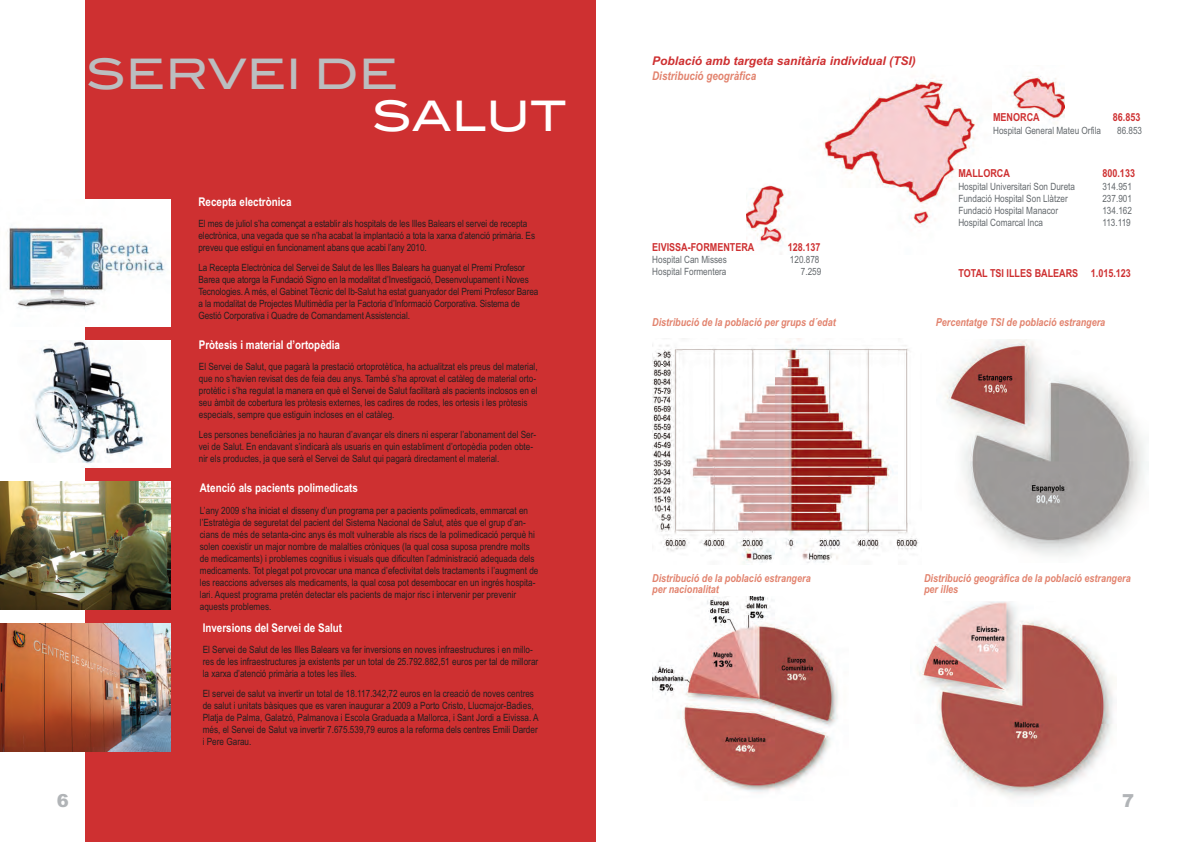
<style>
.page{position:relative;width:1191px;height:842px;background:#fff}
.page>*{position:absolute;margin:0;border:0;box-sizing:border-box;transform-origin:0 0}
.t1{font:42px "Blair Md ITCTT Medium";color:#bbbec0}
.t2{font:42px "Blair Md ITCTT Medium";color:#fff}
.t3{font:900 18px "Arial";color:#b1b4b7}
.t4{font:700 12px "Arial Narrow";color:#fff}
.t5{font:italic 700 12px "Arial";color:#ce3031}
.t6{font:italic 700 12px "Arial Narrow";color:#e2836e}
.t7{font:italic 700 11px/11px "Arial Narrow";color:#e2836e}
.t8{font:700 11px "Arial Narrow";color:#ce3031}
.t9{font:10px/12px "Arial Narrow";color:#231f20}
.t10{font:10px "Arial Narrow";color:#64696d}
</style>
<div class="page">
<img style="left:746px;top:72px;width:318px;height:183px">
<img style="left:652px;top:338px;width:267px;height:225px">
<img style="left:945px;top:339px;width:203px;height:217px">
<img style="left:652px;top:597px;width:186px;height:195px">
<img style="left:918px;top:601px;width:195px;height:196px">
<div style="left:85px;top:0;width:510px;height:842px;background:#ce3031"></div>
<img style="left:6px;top:199px;width:164px;height:127px">
<img style="left:35px;top:340px;width:135px;height:128px">
<img style="left:0;top:482px;width:170px;height:127px">
<img style="left:0;top:624px;width:170px;height:127px">
<h1 class="t1" style="left:86px;top:39px;width:313px">SERVEI DE</h1>
<h1 class="t2" style="left:372px;top:81px;width:195px">SALUT</h1>
<p class="t4" style="left:198px;top:195px;width:94px">Recepta electrònica</p>
<p class="t9" style="left:198px;top:218px;width:338px">El mes de juliol s’ha començat a establir als hospitals de les Illes Balears el servei de recepta electrònica, una vegada que se n’ha acabat la implantació a tota la xarxa d’atenció primària. Es preveu que estigui en funcionament abans que acabi l’any 2010.</p>
<p class="t9" style="left:198px;top:262px;width:341px">La Recepta Electrònica del Servei de Salut de les Illes Balears ha guanyat el Premi Profesor Barea que atorga la Fundació Signo en la modalitat d’Investigació, Desenvolupament i Noves Tecnologies. A més, el Gabinet Tècnic del Ib-Salut ha estat guanyador del Premi Profesor Barea a la modalitat de Projectes Multimèdia per la Factoria d’Informació Corporativa. Sistema de Gestió Corporativa i Quadre de Comandament Assistencial.</p>
<p class="t4" style="left:199px;top:338px;width:143px">Pròtesis i material d’ortopèdia</p>
<p class="t9" style="left:199px;top:360px;width:340px">El Servei de Salut, que pagarà la prestació ortoprotètica, ha actualitzat els preus del material, que no s’havien revisat des de feia deu anys. També s’ha aprovat el catàleg de material orto&shy;protètic i s’ha regulat la manera en què el Servei de Salut facilitarà als pacients inclosos en el seu àmbit de cobertura les pròtesis externes, les cadires de rodes, les ortesis i les pròtesis especials, sempre que estiguin incloses en el catàleg.</p>
<p class="t9" style="left:199px;top:428px;width:339px">Les persones beneficiàries ja no hauran d’avançar els diners ni esperar l’abonament del Ser&shy;vei de Salut. En endavant s’indicarà als usuaris en quin establiment d’ortopèdia poden obte&shy;nir els productes, ja que serà el Servei de Salut qui pagarà directament el material.</p>
<p class="t4" style="left:200px;top:481px;width:160px">Atenció als pacients polimedicats</p>
<p class="t9" style="left:200px;top:505px;width:340px">L’any 2009 s’ha iniciat el disseny d’un programa per a pacients polimedicats, emmarcat en l’Estratègia de seguretat del pacient del Sistema Nacional de Salut, atès que el grup d’an&shy;cians de més de setanta-cinc anys és molt vulnerable als riscs de la polimedicació perquè hi solen coexistir un major nombre de malalties cròniques (la qual cosa suposa prendre molts de medicaments) i problemes cognitius i visuals que dificulten l’administració adequada dels medicaments. Tot plegat pot provocar una manca d’efectivitat dels tractaments i l’augment de les reaccions adverses als medicaments, la qual cosa pot desembocar en un ingrés hospita&shy;lari. Aquest programa pretén detectar els pacients de major risc i intervenir per prevenir aquests problemes.</p>
<p class="t4" style="left:203px;top:621px;width:141px">Inversions del Servei de Salut</p>
<p class="t9" style="left:203px;top:644px;width:337px">El Servei de Salut de les Illes Balears va fer inversions en noves infraestructures i en millo&shy;res de les infraestructures ja existents per un total de 25.792.882,51 euros per tal de millorar la xarxa d’atenció primària a totes les illes.</p>
<p class="t9" style="left:203px;top:688px;width:337px">El servei de salut va invertir un total de 18.117.342,72 euros en la creació de noves centres de salut i unitats bàsiques que es varen inaugurar a 2009 a Porto Cristo, Llucmajor-Badies, Platja de Palma, Galatzó, Palmanova i Escola Graduada a Mallorca, i Sant Jordi a Eivissa. A més, el Servei de Salut va invertir 7.675.539,79 euros a la reforma dels centres Emili Darder i Pere Garau.</p>
<p class="t5" style="left:652px;top:54px;width:265px">Població amb targeta sanitària individual (TSI)</p>
<p class="t6" style="left:652px;top:69px;width:105px">Distribució geogràfica</p>
<p class="t8" style="left:652px;top:240px;width:104px">EIVISSA-FORMENTERA</p>
<p class="t8" style="left:788px;top:240px;width:34px">128.137</p>
<p class="t10" style="left:652px;top:254px;width:76px">Hospital Can Misses</p>
<p class="t10" style="left:790px;top:254px;width:31px">120.878</p>
<p class="t10" style="left:652px;top:266px;width:76px">Hospital Formentera</p>
<p class="t10" style="left:801px;top:266px;width:22px">7.259</p>
<p class="t7" style="left:652px;top:317px;width:185px">Distribució de la població per grups d´edat</p>
<p class="t8" style="left:993px;top:111px;width:48px">MENORCA</p>
<p class="t8" style="left:1112px;top:111px;width:29px">86.853</p>
<p class="t10" style="left:993px;top:125px;width:110px">Hospital General Mateu Orfila</p>
<p class="t10" style="left:1117px;top:125px;width:27px">86.853</p>
<p class="t8" style="left:958px;top:167px;width:53px">MALLORCA</p>
<p class="t8" style="left:1102px;top:167px;width:34px">800.133</p>
<p class="t10" style="left:958px;top:181px;width:118px">Hospital Universitari Son Dureta</p>
<p class="t10" style="left:1102px;top:181px;width:31px">314.951</p>
<p class="t10" style="left:958px;top:193px;width:111px">Fundació Hospital Son Llàtzer</p>
<p class="t10" style="left:1102px;top:193px;width:31px">237.901</p>
<p class="t10" style="left:958px;top:205px;width:101px">Fundació Hospital Manacor</p>
<p class="t10" style="left:1102px;top:205px;width:31px">134.162</p>
<p class="t10" style="left:958px;top:217px;width:86px">Hospital Comarcal Inca</p>
<p class="t10" style="left:1102px;top:217px;width:30px">113.119</p>
<p class="t8" style="left:958px;top:266px;width:174px">TOTAL TSI ILLES BALEARS 1.015.123</p>
<p class="t7" style="left:935px;top:317px;width:171px">Percentatge TSI de població estrangera</p>
<p class="t7" style="left:652px;top:572px;width:160px">Distribució de la població estrangera per nacionalitat</p>
<p class="t7" style="left:924px;top:573px;width:208px">Distribució geogràfica de la població estrangera per illes</p>
<h2 class="t3" style="left:57px;top:790px;width:14px">6</h2>
<h2 class="t3" style="left:1122px;top:790px;width:14px">7</h2>
</div>
